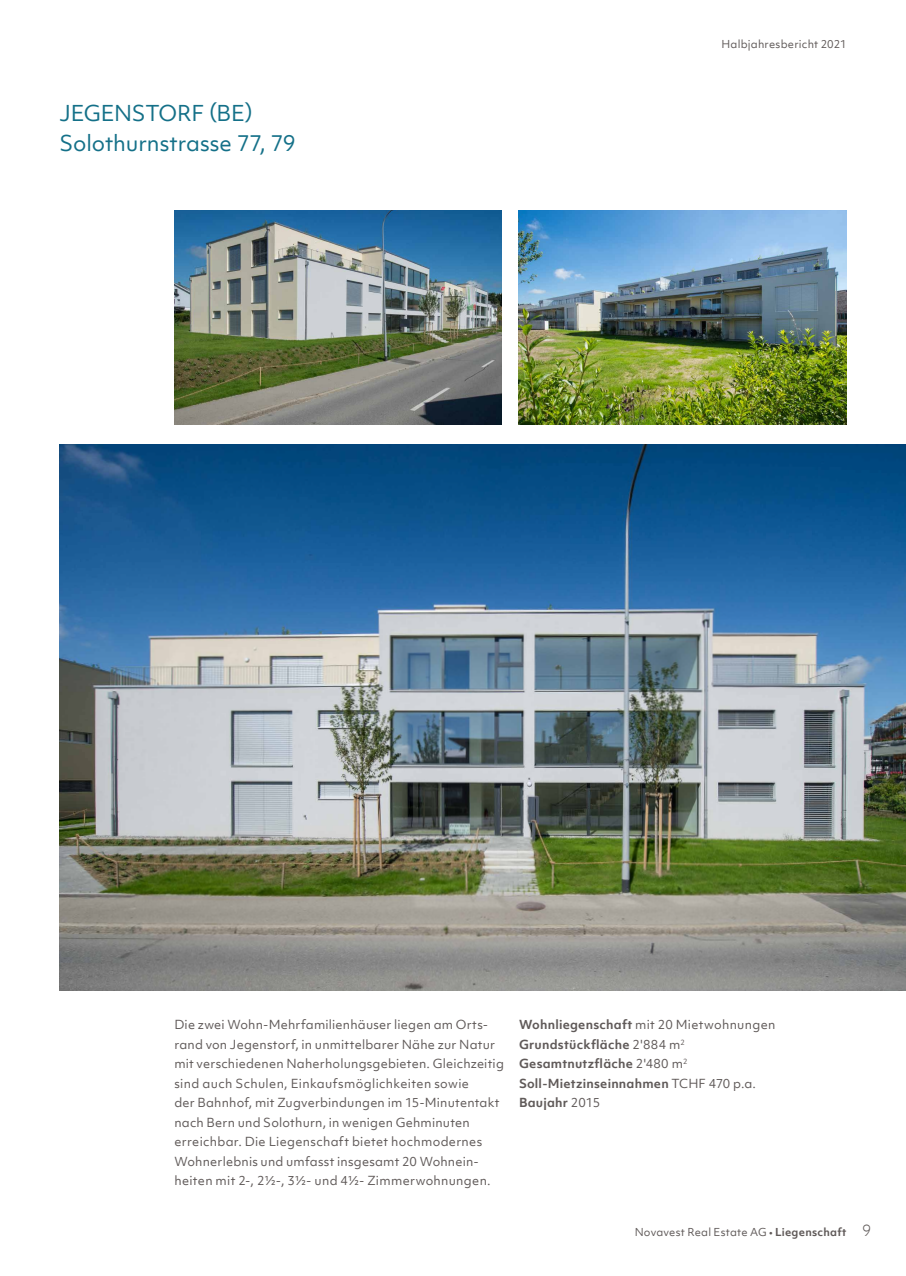
<style>
.page{position:relative;width:906px;height:1276px;background:#fff}
.page>*{position:absolute;margin:0;border:0;box-sizing:border-box;transform-origin:0 0}
.t1{font:21px/30px "Objektiv Mk 1";letter-spacing:-.01em;color:#147088}
.t2{font:300 15px "Objektiv Mk 1";color:#605a59}
.t3{font:12px/19.5px "Objektiv Mk 1";letter-spacing:.015em;color:#605a59}
.t4{font:700 12px/19.5px "Objektiv Mk 1";letter-spacing:.02em;color:#605a59}
.t5{font:10.5px "Objektiv Mk 1";letter-spacing:.02em;color:#605a59}
.s1{font-weight:400}
.s2{font-weight:700}
</style>
<div class="page">
<img style="left:60px;top:444px;width:846px;height:546px">
<img style="left:174px;top:210px;width:328px;height:215px">
<img style="left:519px;top:210px;width:327px;height:215px">
<h1 class="t1" style="left:60px;top:98px;width:238px">JEGENSTORF (BE)<br>Solothurnstrasse 77, 79</h1>
<p class="t5" style="left:721px;top:37px;width:126px">Halbjahresbericht 2021</p>
<p class="t3" style="left:174px;top:1015px;width:331px">Die zwei Wohn-Mehrfamilienhäuser liegen am Orts&shy;rand von Jegenstorf, in unmittelbarer Nähe zur Natur mit verschiedenen Naherholungsgebieten. Gleichzeitig sind auch Schulen, Einkaufsmöglichkeiten sowie<br>der Bahnhof, mit Zugverbindungen im 15-Minutentakt nach Bern und Solothurn, in wenigen Gehminuten erreichbar. Die Liegenschaft bietet hochmodernes Wohnerlebnis und umfasst insgesamt 20 Wohnein&shy;heiten mit 2-, 2½-, 3½- und 4½- Zimmerwohnungen.</p>
<p class="t4" style="left:519px;top:1014px;width:258px">Wohnliegenschaft <span class="s1">mit 20 Mietwohnungen<br></span>Grundstückfläche <span class="s1">2'884 m</span><sup>2<br></sup>Gesamtnutzfläche <span class="s1">2'480 m</span><sup>2<br></sup>Soll-Mietzinseinnahmen <span class="s1">TCHF 470 p.a.<br></span>Baujahr <span class="s1">2015</span></p>
<p class="t5" style="left:634px;top:1224px;width:213px">Novavest Real Estate AG • <span class="s2">Liegenschaft</span></p>
<p class="t2" style="left:862px;top:1219px;width:11px">9</p>
</div>
